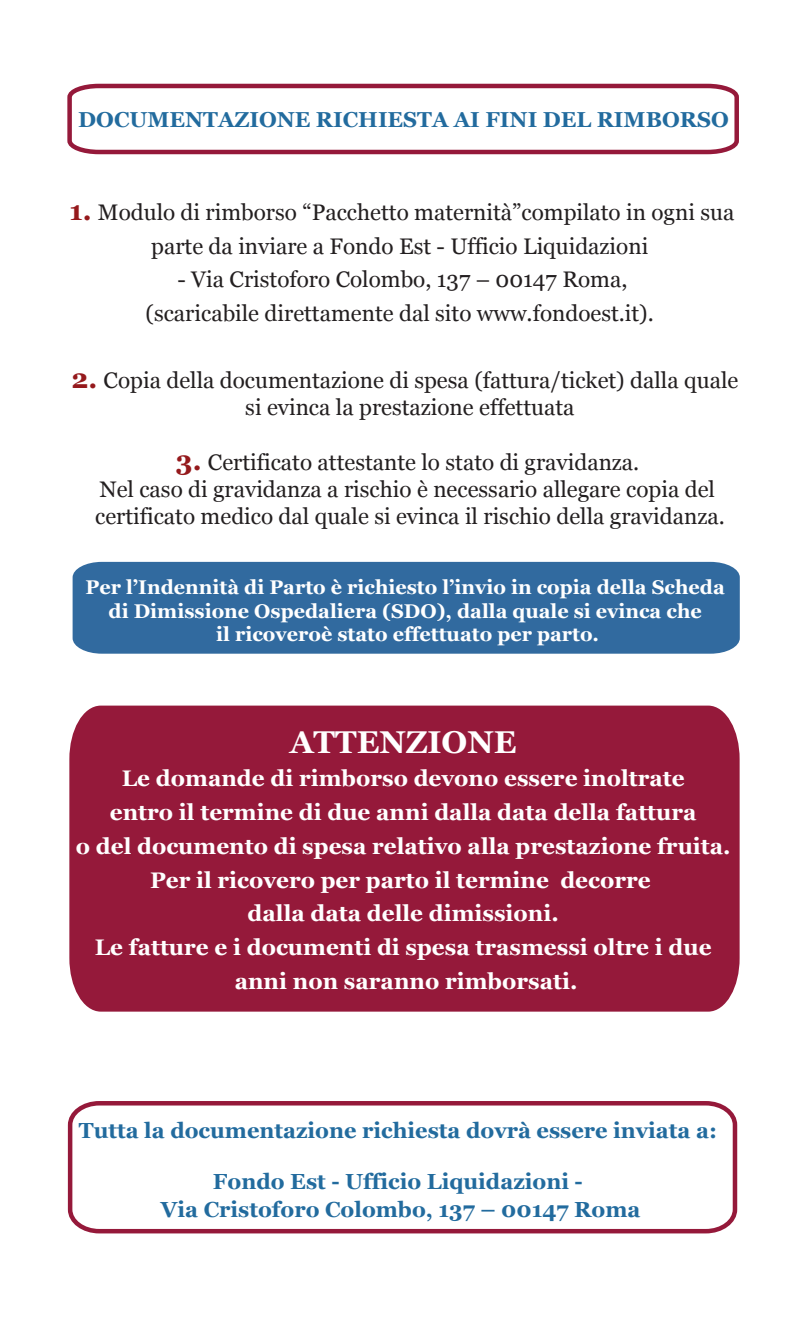
<style>
.page{position:relative;width:791px;height:1340px;background:#fff}
.page>*{position:absolute;margin:0;border:0;box-sizing:border-box;transform-origin:0 0}
.t1{font:700 31.5px "Georgia";color:#fff}
.t2{font:22.5px/27px "Georgia";color:#231f20;text-align:center}
.t3{font:700 22.5px/33.8px "Georgia";color:#fff;text-align:center}
.t4{font:700 21.82px/28.6px "Georgia";color:#226b9e;text-align:center}
.t5{font:700 21.6px "Georgia";color:#226b9e}
.t6{font:700 19.8px/23.8px "Georgia";color:#fff;text-align:center}
.s1{font-weight:700;font-size:27px;color:#95191c}
</style>
<div class="page">
<svg style="left:67px;top:1101px;width:671px;height:133px"></svg>
<div style="left:69px;top:705px;width:671px;height:307px;background:#95193a"></div>
<svg style="left:67px;top:83px;width:672px;height:72px"></svg>
<div style="left:73px;top:562px;width:667px;height:91px;background:#316a9f"></div>
<p class="t5" style="left:78px;top:107px;width:652px">DOCUMENTAZIONE RICHIESTA AI FINI DEL RIMBORSO</p>
<p class="t2" style="left:69px;top:195px;width:666px;line-height:33.8px"><span class="s1">1.</span> Modulo di rimborso “Pacchetto maternità”compilato in ogni sua parte da inviare a Fondo Est - Ufficio Liquidazioni</p>
<p class="t2" style="left:146px;top:263px;width:510px;line-height:33.8px">- Via Cristoforo Colombo, 137 – 00147 Roma, (scaricabile direttamente dal sito www.fondoest.it).</p>
<p class="t2" style="left:72px;top:367px;width:668px"><span class="s1">2.</span> Copia della documentazione di spesa (fattura/ticket) dalla quale si evinca la prestazione effettuata</p>
<p class="t2" style="left:95px;top:448px;width:631px"><span class="s1">3.</span> Certificato attestante lo stato di gravidanza.<br>Nel caso di gravidanza a rischio è necessario allegare copia del certificato medico dal quale si evinca il rischio della gravidanza.</p>
<p class="t6" style="left:86px;top:575px;width:641px">Per l’Indennità di Parto è richiesto l’invio in copia della Scheda di Dimissione Ospedaliera (SDO), dalla quale si evinca che<br>il ricoveroè stato effettuato per parto.</p>
<h1 class="t1" style="left:290px;top:724px;width:228px">ATTENZIONE</h1>
<p class="t3" style="left:76px;top:761px;width:656px">Le domande di rimborso devono essere inoltrate<br>entro il termine di due anni dalla data della fattura<br>o del documento di spesa relativo alla prestazione fruita.<br>Per il ricovero per parto il termine decorre<br>dalla data delle dimissioni.<br>Le fatture e i documenti di spesa trasmessi oltre i due anni non saranno rimborsati.</p>
<p class="t4" style="left:79px;top:1116px;width:640px">Tutta la documentazione richiesta dovrà essere inviata a:</p>
<p class="t4" style="left:161px;top:1166px;width:481px">Fondo Est - Ufficio Liquidazioni -<br>Via Cristoforo Colombo, 137 – 00147 Roma</p>
</div>
